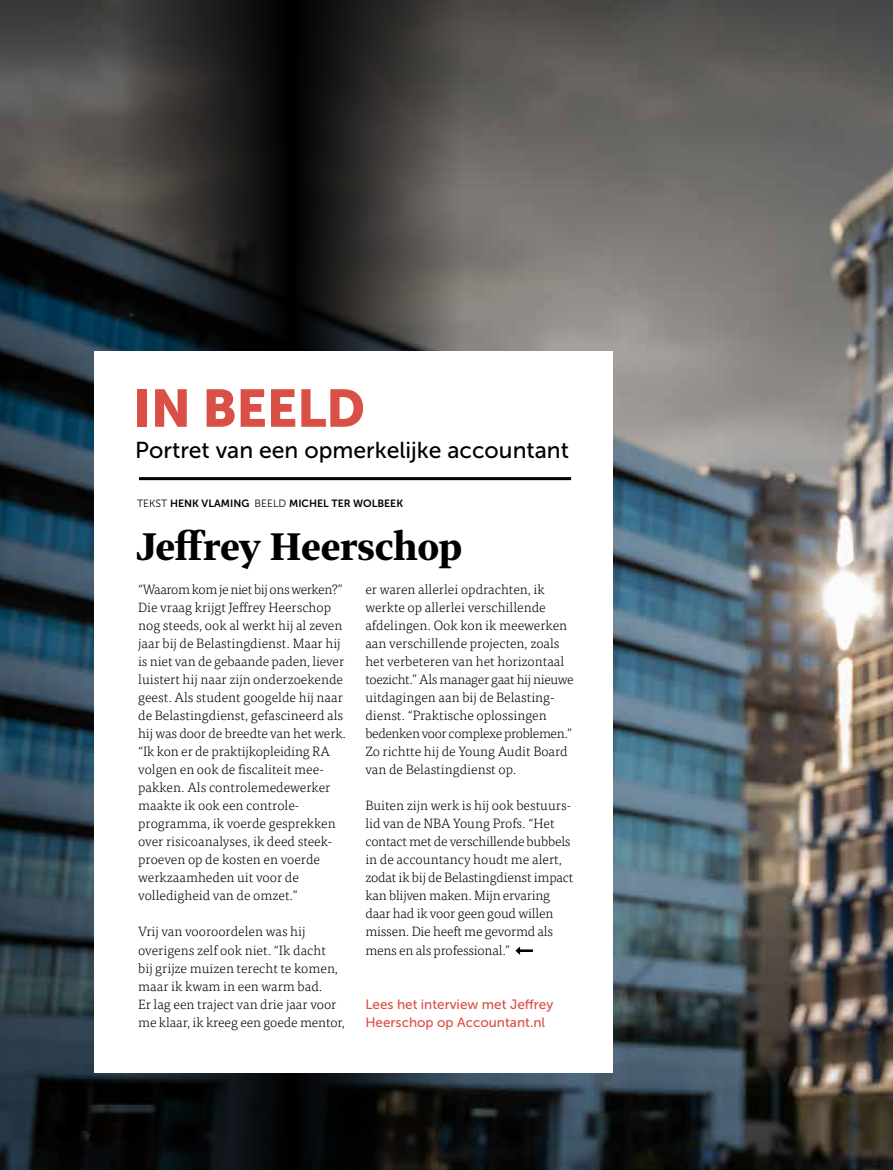
<style>
.page{position:relative;width:893px;height:1170px;background:#fff}
.page>*{position:absolute;margin:0;border:0;box-sizing:border-box;transform-origin:0 0}
.t1{font:52.5px "Museo Sans 900";letter-spacing:-.01em;color:#da4f46}
.t2{font:500 37.5px "Tabac G2";letter-spacing:-.01em;color:#000}
.t3{font:22.95px "Museo Sans 500";color:#000}
.t4{font:300 13.5px/18px "Tisa Pro";color:#000}
.t5{font:13.5px/18px "Museo Sans 500";color:#da4f46}
.t6{font:10.5px "Museo Sans 700";color:#000}
.s1{font-family:"Museo Sans 300"}
</style>
<div class="page">
<img style="left:0;top:0;width:893px;height:1169px">
<svg style="left:291px;top:0;width:170px;height:1169px"></svg>
<svg style="left:120px;top:0;width:171px;height:1169px"></svg>
<div style="left:94px;top:351px;width:519px;height:721px;background:#fff"></div>
<hr style="left:139px;top:477px;width:432px;height:3px;background:#000">
<svg style="left:516px;top:946px;width:17px;height:8px"></svg>
<h1 class="t1" style="left:133px;top:378px;width:233px">IN BEELD</h1>
<h3 class="t3" style="left:135px;top:438px;width:435px">Portret van een opmerkelijke accountant</h3>
<p class="t6" style="left:137px;top:497px;width:267px"><span class="s1">TEKST</span> HENK VLAMING <span class="s1">BEELD</span> MICHEL TER WOLBEEK</p>
<h2 class="t2" style="left:136px;top:520px;width:327px">Jeffrey Heerschop</h2>
<p class="t4" style="left:138px;top:580px;width:209px">“Waarom kom je niet bij ons werken?” Die vraag krijgt Jeffrey Heerschop nog steeds, ook al werkt hij al zeven jaar bij de Belastingdienst. Maar hij is niet van de gebaande paden, liever luistert hij naar zijn onderzoekende geest. Als student googelde hij naar de Belastingdienst, gefascineerd als hij was door de breedte van het werk. “Ik kon er de praktijkopleiding RA volgen en ook de fiscaliteit mee&shy;pakken. Als controlemedewerker maakte ik ook een controle&shy;programma, ik voerde gesprekken over risicoanalyses, ik deed steek&shy;proeven op de kosten en voerde werkzaamheden uit voor de volledigheid van de omzet.”</p>
<p class="t4" style="left:138px;top:922px;width:208px">Vrij van vooroordelen was hij overigens zelf ook niet. “Ik dacht<br>bij grijze muizen terecht te komen, maar ik kwam in een warm bad.<br>Er lag een traject van drie jaar voor me klaar, ik kreeg een goede mentor,</p>
<p class="t4" style="left:365px;top:580px;width:210px">er waren allerlei opdrachten, ik werkte op allerlei verschillende afdelingen. Ook kon ik meewerken aan verschillende projecten, zoals het verbeteren van het horizontaal toezicht.” Als manager gaat hij nieuwe uitdagingen aan bij de Belasting&shy;dienst. “Praktische oplossingen bedenken voor complexe problemen.” Zo richtte hij de Young Audit Board van de Belastingdienst op.</p>
<p class="t4" style="left:365px;top:796px;width:210px">Buiten zijn werk is hij ook bestuurs&shy;lid van de NBA Young Profs. “Het contact met de verschillende bubbels in de accountancy houdt me alert, zodat ik bij de Belastingdienst impact kan blijven maken. Mijn ervaring daar had ik voor geen goud willen missen. Die heeft me gevormd als mens en als professional.”</p>
<p class="t5" style="left:365px;top:994px;width:189px">Lees het interview met Jeffrey<br>Heerschop op Accountant.nl</p>
</div>
